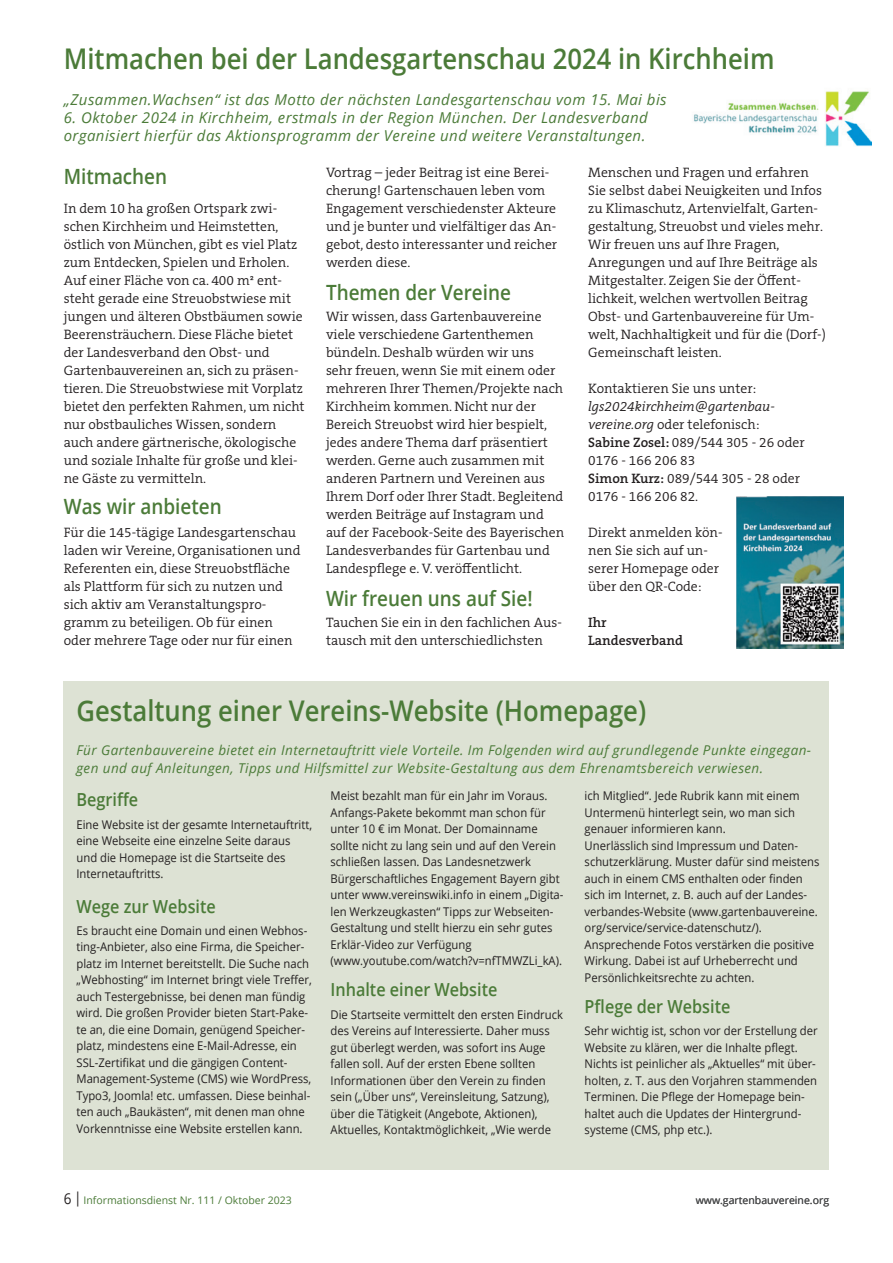
<style>
.page{position:relative;width:893px;height:1263px;background:#fff}
.page>*{position:absolute;margin:0;border:0;box-sizing:border-box;transform-origin:0 0}
.t1{font:600 28.5px "Open Sans";color:#4b7b38;scale:.9 1}
.t2{font:600 21px "Open Sans";color:#4b7b38;scale:.9 1}
.t3{font:600 18px "Open Sans";color:#4b7b38;scale:.9 1}
.t4{font:italic 15px/18px "Open Sans";letter-spacing:.03em;color:#4b7b38}
.t5{font:300 13.65px/18px "The Serif B W4";color:#231f20}
.t6{font:600 13.65px/18px "The Serif B W6";color:#231f20}
.t7{font:italic 13.5px/18px "Open Sans";letter-spacing:.03em;color:#4b7b38}
.t8{font:12px/16.5px "Open Sans";color:#231f20;scale:.94 1}
.t9{font:10.5px "Open Sans";color:#4b7b38}
.t10{font:10.5px "Open Sans";color:#4b4c4d}
.s1{font-style:italic}
.s2{font-family:"The Serif B W6";font-weight:600}
.s3{font-size:15px;color:#231f20}
</style>
<div class="page">
<img style="left:737px;top:497px;width:107px;height:151px">
<img style="left:693px;top:91px;width:179px;height:56px">
<div style="left:64px;top:681px;width:765px;height:488px;background:#dde2d4"></div>
<h1 class="t1" style="left:64px;top:39px;width:791px">Mitmachen bei der Landesgartenschau 2024 in Kirchheim</h1>
<p class="t4" style="left:64px;top:90px;width:604px">„Zusammen.Wachsen“ ist das Motto der nächsten Landesgartenschau vom 15. Mai bis</p>
<p class="t4" style="left:64px;top:108px;width:586px">6. Oktober 2024 in Kirchheim, erstmals in der Region München. Der Landesverband organisiert hierfür das Aktionsprogramm der Vereine und weitere Veranstaltungen.</p>
<h2 class="t2" style="left:64px;top:162px;width:116px">Mitmachen</h2>
<p class="t5" style="left:64px;top:199px;width:242px">In dem 10 ha großen Ortspark zwi&shy;schen Kirchheim und Heimstetten, östlich von München, gibt es viel Platz zum Entdecken, Spielen und Erholen.<br>Auf einer Fläche von ca. 400 m² ent&shy;steht gerade eine Streuobstwiese mit jungen und älteren Obstbäumen sowie Beerensträuchern. Diese Fläche bietet der Landesverband den Obst- und Gartenbauvereinen an, sich zu präsen&shy;tieren. Die Streuobstwiese mit Vorplatz bietet den perfekten Rahmen, um nicht nur obstbauliches Wissen, sondern auch andere gärtnerische, ökologische und soziale Inhalte für große und klei&shy;ne Gäste zu vermitteln.</p>
<h2 class="t2" style="left:64px;top:492px;width:177px">Was wir anbieten</h2>
<p class="t5" style="left:64px;top:523px;width:238px">Für die 145-tägige Landesgartenschau laden wir Vereine, Organisationen und Referenten ein, diese Streuobstfläche als Plattform für sich zu nutzen und sich aktiv am Veranstaltungspro&shy;gramm zu beteiligen. Ob für einen oder mehrere Tage oder nur für einen</p>
<p class="t5" style="left:588px;top:163px;width:239px">Menschen und Fragen und erfahren Sie selbst dabei Neuigkeiten und Infos zu Klimaschutz, Artenvielfalt, Garten&shy;gestaltung, Streuobst und vieles mehr.<br>Wir freuen uns auf Ihre Fragen, Anregungen und auf Ihre Beiträge als Mitgestalter. Zeigen Sie der Öffent&shy;lichkeit, welchen wertvollen Beitrag Obst- und Gartenbauvereine für Um&shy;welt, Nachhaltigkeit und für die (Dorf-)<br>Gemeinschaft leisten.</p>
<p class="t5" style="left:588px;top:379px;width:170px">Kontaktieren Sie uns unter:</p>
<p class="t5" style="left:588px;top:397px;width:218px"><span class="s1">lgs2024kirchheim@gartenbau&shy;vereine.org</span> oder telefonisch:<br><span class="s2">Sabine Zosel:</span> 089/544 305 - 26 oder<br>0176 - 166 206 83<br><span class="s2">Simon Kurz:</span> 089/544 305 - 28 oder<br>0176 - 166 206 82.</p>
<p class="t5" style="left:588px;top:523px;width:136px">Direkt anmelden kön&shy;nen Sie sich auf un&shy;serer Homepage oder über den QR-Code:</p>
<p class="t6" style="left:588px;top:613px;width:96px">Ihr<br>Landesverband</p>
<p class="t5" style="left:326px;top:163px;width:233px">Vortrag – jeder Beitrag ist eine Berei&shy;cherung! Gartenschauen leben vom Engagement verschiedenster Akteure und je bunter und vielfältiger das An&shy;gebot, desto interessanter und reicher werden diese.</p>
<h2 class="t2" style="left:326px;top:278px;width:207px">Themen der Vereine</h2>
<p class="t5" style="left:326px;top:307px;width:240px">Wir wissen, dass Gartenbauvereine viele verschiedene Gartenthemen bündeln. Deshalb würden wir uns<br>sehr freuen, wenn Sie mit einem oder mehreren Ihrer Themen/Projekte nach Kirchheim kommen. Nicht nur der Bereich Streuobst wird hier bespielt, jedes andere Thema darf präsentiert werden. Gerne auch zusammen mit anderen Partnern und Vereinen aus Ihrem Dorf oder Ihrer Stadt. Begleitend werden Beiträge auf Instagram und auf der Facebook-Seite des Bayerischen Landesverbandes für Gartenbau und Landespflege e. V. veröffentlicht.</p>
<h2 class="t2" style="left:326px;top:584px;width:231px">Wir freuen uns auf Sie!</h2>
<p class="t5" style="left:326px;top:613px;width:237px">Tauchen Sie ein in den fachlichen Aus&shy;tausch mit den unterschiedlichsten</p>
<h1 class="t1" style="left:76px;top:691px;width:634px">Gestaltung einer Vereins-Website (Homepage)</h1>
<p class="t7" style="left:76px;top:741px;width:736px">Für Gartenbauvereine bietet ein Internetauftritt viele Vorteile. Im Folgenden wird auf grundlegende Punkte eingegan&shy;gen und auf Anleitungen, Tipps und Hilfsmittel zur Website-Gestaltung aus dem Ehrenamtsbereich verwiesen.</p>
<h3 class="t3" style="left:76px;top:787px;width:70px">Begriffe</h3>
<p class="t8" style="left:76px;top:816px;width:252px">Eine Website ist der gesamte Internetauftritt, eine Webseite eine einzelne Seite daraus und die Homepage ist die Startseite des Internetauftritts.</p>
<h3 class="t3" style="left:76px;top:894px;width:156px">Wege zur Website</h3>
<p class="t8" style="left:76px;top:922px;width:252px">Es braucht eine Domain und einen Webhos&shy;ting-Anbieter, also eine Firma, die Speicher&shy;platz im Internet bereitstellt. Die Suche nach „Webhosting“ im Internet bringt viele Treffer, auch Testergebnisse, bei denen man fündig wird. Die großen Provider bieten Start-Pake&shy;te an, die eine Domain, genügend Speicher&shy;platz, mindestens eine E-Mail-Adresse, ein SSL-Zertifikat und die gängigen Content-Management-Systeme (CMS) wie WordPress, Typo3, Joomla! etc. umfassen. Diese beinhal&shy;ten auch „Baukästen“, mit denen man ohne Vorkenntnisse eine Website erstellen kann.</p>
<p class="t8" style="left:331px;top:787px;width:249px">Meist bezahlt man für ein Jahr im Voraus.<br>Anfangs-Pakete bekommt man schon für unter 10 € im Monat. Der Domainname sollte nicht zu lang sein und auf den Verein schließen lassen. Das Landesnetzwerk Bürgerschaftliches Engagement Bayern gibt unter www.vereinswiki.info in einem „Digita&shy;len Werkzeugkasten“ Tipps zur Webseiten-Gestaltung und stellt hierzu ein sehr gutes Erklär-Video zur Verfügung (www.youtube.com/watch?v=nfTMWZLi_kA).</p>
<h3 class="t3" style="left:331px;top:977px;width:187px">Inhalte einer Website</h3>
<p class="t8" style="left:331px;top:1006px;width:249px">Die Startseite vermittelt den ersten Eindruck des Vereins auf Interessierte. Daher muss gut überlegt werden, was sofort ins Auge fallen soll. Auf der ersten Ebene sollten Informationen über den Verein zu finden sein („Über uns“, Vereinsleitung, Satzung), über die Tätigkeit (Angebote, Aktionen), Aktuelles, Kontaktmöglichkeit, „Wie werde</p>
<p class="t8" style="left:585px;top:787px;width:251px">ich Mitglied“. Jede Rubrik kann mit einem Untermenü hinterlegt sein, wo man sich genauer informieren kann.<br>Unerlässlich sind Impressum und Daten&shy;schutzerklärung. Muster dafür sind meistens auch in einem CMS enthalten oder finden sich im Internet, z. B. auch auf der Landes&shy;verbandes-Website (www.gartenbauvereine. org/service/service-datenschutz/).<br>Ansprechende Fotos verstärken die positive Wirkung. Dabei ist auf Urheberrecht und Persönlichkeitsrechte zu achten.</p>
<h3 class="t3" style="left:585px;top:994px;width:163px">Pflege der Website</h3>
<p class="t8" style="left:585px;top:1022px;width:249px">Sehr wichtig ist, schon vor der Erstellung der Website zu klären, wer die Inhalte pflegt.<br>Nichts ist peinlicher als „Aktuelles“ mit über&shy;holten, z. T. aus den Vorjahren stammenden Terminen. Die Pflege der Homepage bein&shy;haltet auch die Updates der Hintergrund&shy;systeme (CMS, php etc.).</p>
<p class="t9" style="left:64px;top:1193px;width:230px"><span class="s3">6 |</span> Informationsdienst Nr. 111 / Oktober 2023</p>
<p class="t10" style="left:696px;top:1193px;width:135px">www.gartenbauvereine.org</p>
</div>
